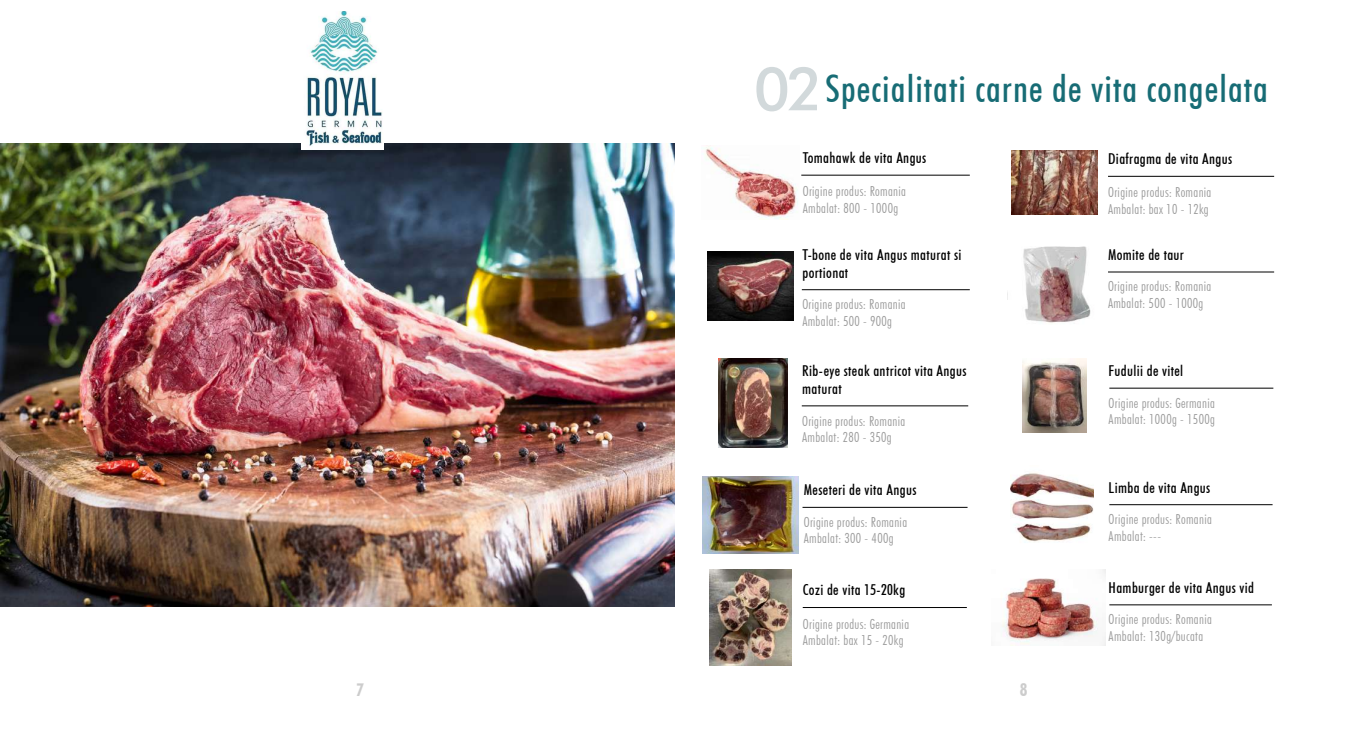
<style>
.page{position:relative;width:1350px;height:745px;background:#fff}
.page>*{position:absolute;margin:0;border:0;box-sizing:border-box;transform-origin:0 0}
.t1{font:500 60px "Futura BT";color:#d2d9db}
.t2{font:500 condensed 37.5px "Futura BT";letter-spacing:.03em;color:#176c75}
.t3{font:700 condensed 17.5px "Futura BT";color:#ccc}
.t4{font:500 condensed 15px/18px "Futura BT";letter-spacing:.025em;color:#000}
.t5{font:300 condensed 13.75px/16.5px "Futura BT";letter-spacing:.025em;color:#999}
</style>
<div class="page">
<hr style="left:803px;top:606px;width:164px;height:1px;background:#000">
<hr style="left:1108px;top:271px;width:166px;height:1px;background:#000">
<img style="left:1007px;top:246px;width:84px;height:77px">
<hr style="left:1109px;top:387px;width:164px;height:1px;background:#000">
<hr style="left:801px;top:175px;width:169px;height:1px;background:#000">
<hr style="left:802px;top:289px;width:168px;height:1px;background:#000">
<hr style="left:803px;top:506px;width:165px;height:1px;background:#000">
<hr style="left:802px;top:405px;width:166px;height:1px;background:#000">
<hr style="left:1108px;top:176px;width:166px;height:1px;background:#000">
<img style="left:1022px;top:358px;width:65px;height:74px">
<img style="left:707px;top:251px;width:87px;height:69px">
<img style="left:718px;top:358px;width:70px;height:89px">
<img style="left:1012px;top:150px;width:85px;height:64px">
<img style="left:0;top:143px;width:675px;height:463px">
<img style="left:301px;top:12px;width:82px;height:137px">
<img style="left:705px;top:146px;width:93px;height:74px">
<img style="left:1011px;top:473px;width:83px;height:70px">
<hr style="left:1109px;top:504px;width:164px;height:1px;background:#000">
<hr style="left:1109px;top:604px;width:163px;height:1px;background:#000">
<img style="left:1001px;top:569px;width:105px;height:76px">
<img style="left:703px;top:476px;width:95px;height:77px">
<img style="left:710px;top:569px;width:82px;height:95px">
<h1 class="t1" style="left:754px;top:52px;width:71px">02</h1>
<h2 class="t2" style="left:826px;top:66px;width:444px">Specialitati carne de vita congelata</h2>
<p class="t4" style="left:803px;top:148px;width:125px">Tomahawk de vita Angus</p>
<p class="t5" style="left:803px;top:183px;width:105px">Origine produs: Romania<br>Ambalat: 800 - 1000g</p>
<p class="t4" style="left:802px;top:245px;width:161px">T-bone de vita Angus maturat si portionat</p>
<p class="t5" style="left:802px;top:296px;width:105px">Origine produs: Romania<br>Ambalat: 500 - 900g</p>
<p class="t4" style="left:802px;top:361px;width:166px">Rib-eye steak antricot vita Angus maturat</p>
<p class="t5" style="left:802px;top:412px;width:105px">Origine produs: Romania<br>Ambalat: 280 - 350g</p>
<p class="t4" style="left:804px;top:480px;width:114px">Meseteri de vita Angus</p>
<p class="t5" style="left:804px;top:513px;width:105px">Origine produs: Romania<br>Ambalat: 300 - 400g</p>
<p class="t4" style="left:803px;top:580px;width:104px">Cozi de vita 15-20kg</p>
<p class="t5" style="left:803px;top:614px;width:108px">Origine produs: Germania<br>Ambalat: bax 15 - 20kg</p>
<p class="t3" style="left:356px;top:678px;width:9px">7</p>
<p class="t3" style="left:1020px;top:678px;width:9px">8</p>
<p class="t4" style="left:1108px;top:150px;width:126px">Diafragma de vita Angus</p>
<p class="t5" style="left:1108px;top:184px;width:105px">Origine produs: Romania<br>Ambalat: bax 10 - 12kg</p>
<p class="t4" style="left:1108px;top:245px;width:78px">Momite de taur</p>
<p class="t5" style="left:1108px;top:278px;width:105px">Origine produs: Romania<br>Ambalat: 500 - 1000g</p>
<p class="t4" style="left:1109px;top:361px;width:76px">Fudulii de vitel</p>
<p class="t5" style="left:1109px;top:394px;width:108px">Origine produs: Germania<br>Ambalat: 1000g - 1500g</p>
<p class="t4" style="left:1109px;top:478px;width:103px">Limba de vita Angus</p>
<p class="t5" style="left:1109px;top:510px;width:105px">Origine produs: Romania<br>Ambalat: ---</p>
<p class="t4" style="left:1109px;top:578px;width:147px">Hamburger de vita Angus vid</p>
<p class="t5" style="left:1109px;top:610px;width:105px">Origine produs: Romania<br>Ambalat: 130g/bucata</p>
</div>
